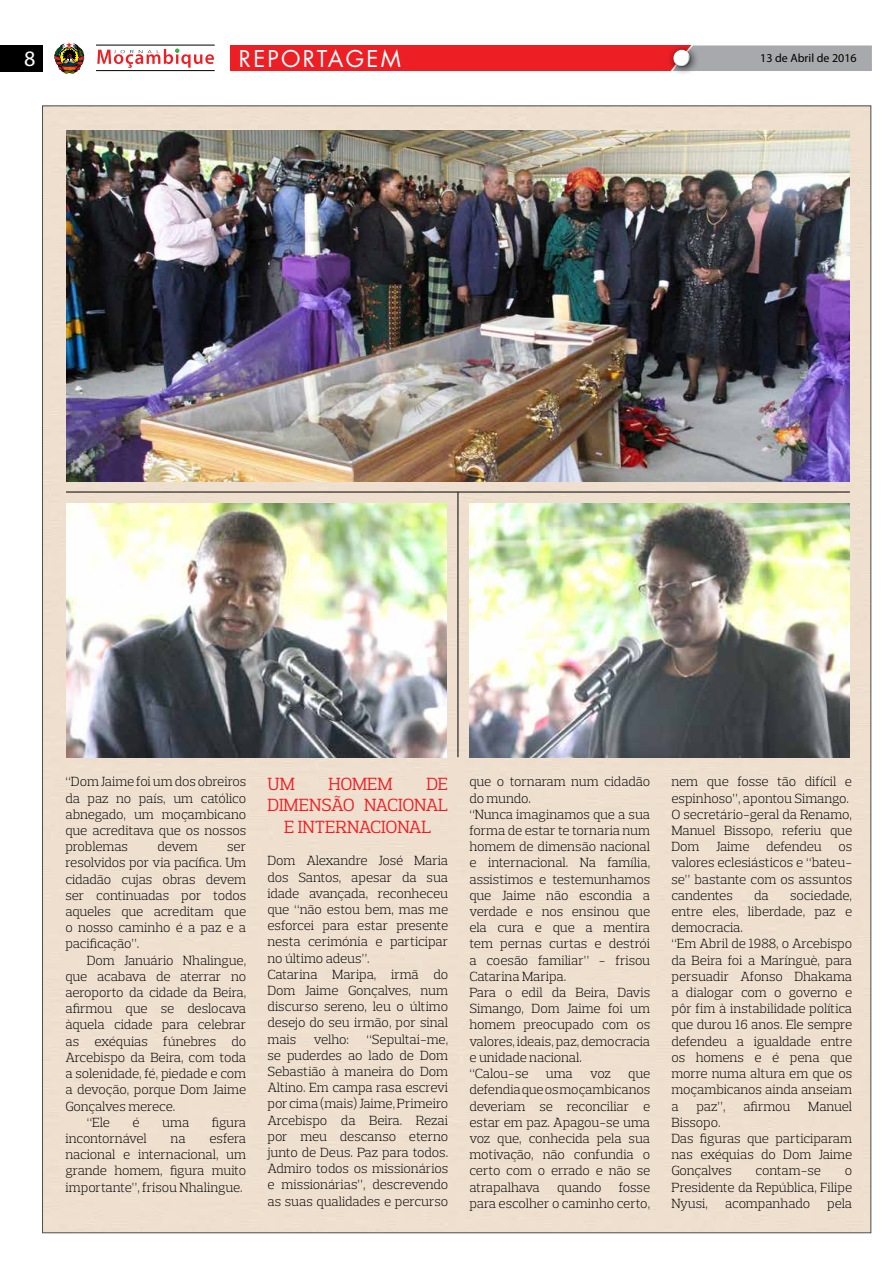
<style>
.page{position:relative;width:893px;height:1263px;background:#fff}
.page>*{position:absolute;margin:0;border:0;box-sizing:border-box;transform-origin:0 0}
.t1{font:22.5px "Futura";letter-spacing:.1em;color:#fff}
.t2{font:22.2px "Myriad Pro";color:#fff}
.t3{font:18px "Prelo Slab";letter-spacing:-.01em;color:#ed1f24}
.t4{font:300 13.5px/16.2px "Prelo Slab";letter-spacing:-.01em;color:#000;text-align:justify}
.t5{font:12px "Myriad Pro";color:#000}
</style>
<div class="page">
<div style="left:230px;top:45px;width:642px;height:26px;background:#ed1f24"></div>
<div style="left:699px;top:45px;width:173px;height:26px;background:#a7a9ac"></div>
<div style="left:0;top:45px;width:43px;height:26px;background:#000"></div>
<div style="left:42px;top:31px;width:55px;height:55px;background:#fff"></div>
<svg style="left:54px;top:42px;width:30px;height:32px"></svg>
<div style="left:667px;top:44px;width:32px;height:32px;background:#000;opacity:.75"></div>
<div style="left:672px;top:49px;width:20px;height:14px;background:#fff;opacity:.75"></div>
<div style="left:672px;top:52px;width:20px;height:17px;background:#000;opacity:.75"></div>
<hr style="left:96px;top:70px;width:119px;height:1px;background:#000">
<hr style="left:96px;top:45px;width:119px;height:1px;background:#000">
<svg style="left:97px;top:48px;width:117px;height:20px"></svg>
<div style="left:44px;top:108px;width:825px;height:1123px;background:#eedfcf"></div>
<img style="left:66px;top:131px;width:784px;height:351px">
<img style="left:66px;top:503px;width:380px;height:254px">
<img style="left:469px;top:503px;width:381px;height:254px">
<hr style="left:66px;top:492px;width:784px;height:1px;background:#000">
<hr style="left:458px;top:492px;width:1px;height:265px;background:#000">
<h2 class="t2" style="left:24px;top:45px;width:13px">8</h2>
<h1 class="t1" style="left:239px;top:43px;width:164px">REPORTAGEM</h1>
<p class="t5" style="left:760px;top:51px;width:98px">13 de Abril de 2016</p>
<p class="t4" style="left:65px;top:774px;width:182px">“Dom Jaime foi um dos obreiros da paz no país, um católico abnegado, um moçambicano que acreditava que os nossos problemas</p>
<p class="t4" style="left:157px;top:838px;width:42px">devem</p>
<p class="t4" style="left:65px;top:838px;width:182px;text-indent:162px">ser resolvidos por via pacífica. Um cidadão cujas obras devem ser continuadas por todos aqueles que acreditam que o nosso caminho é a paz e a pacificação”.</p>
<p class="t4" style="left:87px;top:952px;width:161px">Dom Januário Nhalingue,</p>
<p class="t4" style="left:65px;top:968px;width:182px">que acabava de aterrar no</p>
<p class="t4" style="left:65px;top:984px;width:182px">aeroporto da cidade da Beira,</p>
<p class="t4" style="left:65px;top:1000px;width:182px">afirmou que se deslocava</p>
<p class="t4" style="left:65px;top:1017px;width:182px">àquela cidade para celebrar</p>
<p class="t4" style="left:65px;top:1033px;width:182px">as exéquias fúnebres do</p>
<p class="t4" style="left:65px;top:1049px;width:182px">Arcebispo da Beira, com toda</p>
<p class="t4" style="left:65px;top:1065px;width:182px">a solenidade, fé, piedade e com</p>
<p class="t4" style="left:65px;top:1081px;width:182px">a devoção, porque Dom Jaime</p>
<p class="t4" style="left:65px;top:1098px;width:111px">Gonçalves merece.</p>
<p class="t4" style="left:87px;top:1114px;width:25px">“Ele</p>
<p class="t4" style="left:133px;top:1114px;width:9px">é</p>
<p class="t4" style="left:162px;top:1114px;width:29px">uma</p>
<p class="t4" style="left:212px;top:1114px;width:36px">figura</p>
<p class="t4" style="left:65px;top:1130px;width:83px">incontornável</p>
<p class="t4" style="left:171px;top:1130px;width:17px">na</p>
<p class="t4" style="left:65px;top:1130px;width:182px;text-indent:144px">esfera nacional e internacional, um grande homem, figura muito importante”, frisou Nhalingue.</p>
<h3 class="t3" style="left:267px;top:773px;width:29px">UM</h3>
<h3 class="t3" style="left:328px;top:773px;width:66px">HOMEM</h3>
<h3 class="t3" style="left:426px;top:773px;width:23px">DE</h3>
<h3 class="t3" style="left:267px;top:794px;width:182px">DIMENSÃO NACIONAL</h3>
<h3 class="t3" style="left:284px;top:816px;width:149px">E INTERNACIONAL</h3>
<p class="t4" style="left:267px;top:853px;width:182px;text-align:left">Dom Alexandre José Maria dos Santos, apesar da sua idade avançada, reconheceu que “não estou bem, mas me esforcei para estar presente nesta cerimónia e participar no último adeus”.<br>Catarina Maripa, irmã do<br>Dom Jaime Gonçalves, num discurso sereno, leu o último desejo do seu irmão, por sinal mais</p>
<p class="t4" style="left:267px;top:1031px;width:182px;text-indent:99px">“Sepultai-me, se puderdes ao lado de Dom Sebastião à maneira do Dom Altino. Em campa rasa escrevi por cima (mais) Jaime, Primeiro Arcebispo da Beira. Rezai por meu descanso eterno junto de Deus. Paz para todos.<br>Admiro todos os missionários e missionárias”, descrevendo as suas qualidades e percurso</p>
<p class="t4" style="left:314px;top:1031px;width:37px">velho:</p>
<p class="t4" style="left:469px;top:774px;width:182px;text-align:left">que o tornaram num cidadão do mundo.<br>“Nunca imaginamos que a sua forma de estar te tornaria num homem de dimensão nacional e internacional. Na família, assistimos e testemunhamos que Jaime não escondia a verdade e nos ensinou que ela cura e que a mentira tem pernas curtas e destrói a coesão familiar” - frisou<br>Catarina Maripa.<br>Para o edil da Beira, Davis<br>Simango, Dom Jaime foi um homem preocupado com os valores, ideais, paz, democracia e unidade nacional.<br>“Calou-se</p>
<p class="t4" style="left:469px;top:1065px;width:182px;text-indent:159px">que defendia que os moçambicanos deveriam se reconciliar e estar em paz. Apagou-se uma voz que, conhecida pela sua motivação, não confundia o certo com o errado e não se atrapalhava</p>
<p class="t4" style="left:546px;top:1065px;width:29px">uma</p>
<p class="t4" style="left:590px;top:1065px;width:22px">voz</p>
<p class="t4" style="left:469px;top:1179px;width:182px;text-align:right">fosse<br>para escolher o caminho certo,</p>
<p class="t4" style="left:557px;top:1179px;width:46px">quando</p>
<p class="t4" style="left:671px;top:774px;width:182px;text-align:left">nem que fosse tão difícil e espinhoso”, apontou Simango.<br>O secretário-geral da Renamo,<br>Manuel Bissopo, referiu que<br>Dom Jaime defendeu os valores eclesiásticos e “bateu&shy;se” bastante com os assuntos candentes</p>
<p class="t4" style="left:671px;top:887px;width:182px;text-align:left;text-indent:119px">sociedade, entre eles, liberdade, paz e democracia.<br>“Em Abril de 1988, o Arcebispo da Beira foi a Marínguè, para persuadir Afonso Dhakama a dialogar com o governo e pôr fim à instabilidade política que durou 16 anos. Ele sempre defendeu a igualdade entre os homens e é pena que morre numa altura em que os moçambicanos ainda anseiam a</p>
<p class="t4" style="left:754px;top:887px;width:16px">da</p>
<p class="t4" style="left:696px;top:1098px;width:30px">paz”,</p>
<p class="t4" style="left:743px;top:1098px;width:48px">afirmou</p>
<p class="t4" style="left:808px;top:1098px;width:45px">Manuel</p>
<p class="t4" style="left:671px;top:1114px;width:182px;text-align:left">Bissopo.<br>Das figuras que participaram nas exéquias do Dom Jaime<br>Gonçalves</p>
<p class="t4" style="left:756px;top:1162px;width:67px">contam-se</p>
<p class="t4" style="left:671px;top:1162px;width:182px;text-indent:173px">o Presidente da República, Filipe Nyusi,</p>
<p class="t4" style="left:725px;top:1195px;width:86px">acompanhado</p>
<p class="t4" style="left:827px;top:1195px;width:26px">pela</p>
</div>
